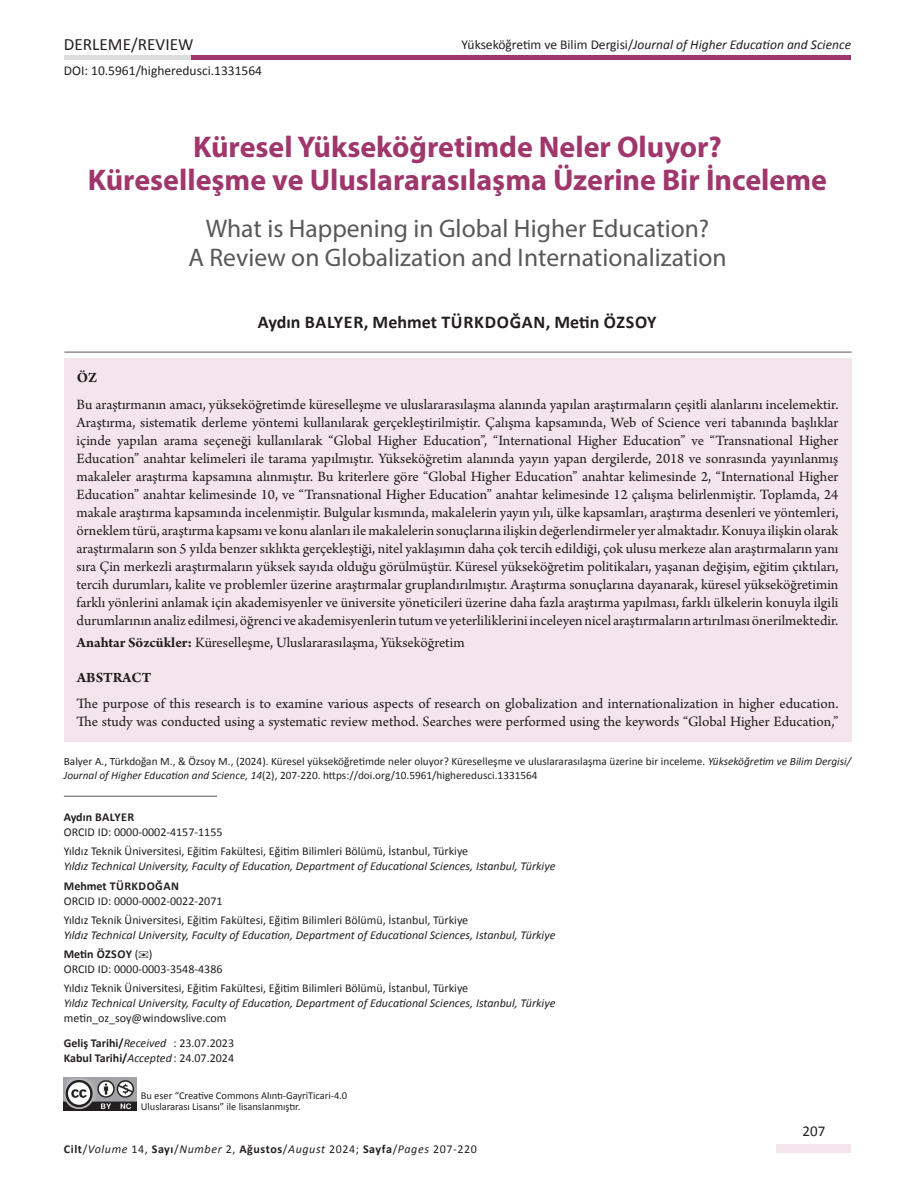
<style>
.page{position:relative;width:915px;height:1191px;background:#fff}
.page>*{position:absolute;margin:0;border:0;box-sizing:border-box;transform-origin:0 0}
.t1{font:700 30px/33px "Myriad Pro";color:#9f366c;text-align:center}
.t2{font:25.5px/29.2px "Myriad Pro";color:#57585a;text-align:center}
.t3{font:700 18px "Calibri";letter-spacing:.025em;color:#231f20}
.t4{font:17.25px "Calibri";color:#231f20}
.t5{font:15px/18px "Arno Pro";color:#231f20;text-align:justify}
.t6{font:700 15px "Arno Pro";letter-spacing:.005em;color:#231f20}
.t7{font:15px "Calibri";color:#231f20}
.t8{font:italic 13.5px "Calibri";color:#231f20}
.t9{font:13.5px "Calibri";color:#231f20}
.t10{font:12px/19.2px "Calibri";color:#231f20}
.t11{font:italic 12px/19.2px "Calibri";color:#231f20}
.t12{font:italic 12px "Calibri";letter-spacing:.05em;color:#231f20}
.t13{font:700 12px "Calibri";color:#231f20}
.t14{font:700 12px "Calibri";letter-spacing:.04em;color:#231f20}
.t15{font:11.25px/13.5px "Calibri";color:#231f20}
.t16{font:10.5px/11.2px "Calibri";letter-spacing:-.005em;color:#231f20}
.s1{font-style:normal}
.s2{font-weight:700}
.s3{font-style:italic}
.s4{font-weight:700;font-style:normal}
.s5{font-weight:400;font-style:italic}
.s6{font-weight:400}
</style>
<div class="page">
<div style="left:776px;top:1144px;width:74px;height:8px;background:#f3e5eb"></div>
<div style="left:64px;top:55px;width:132px;height:5px;background:#dcdddf"></div>
<div style="left:191px;top:55px;width:659px;height:5px;background:#9f366c"></div>
<div style="left:64px;top:358px;width:786px;height:384px;background:#f3e5eb"></div>
<hr style="left:64px;top:352px;width:787px;height:1px;background:#57585a">
<hr style="left:64px;top:796px;width:153px;height:1px;background:#57585a">
<img style="left:64px;top:1077px;width:73px;height:33px">
<p class="t4" style="left:64px;top:34px;width:131px">DERLEME/REVIEW</p>
<p class="t9" style="left:64px;top:62px;width:200px">DOI: 10.5961/higheredusci.1331564</p>
<p class="t8" style="left:461px;top:37px;width:391px"><span class="s1">Yükseköğretim ve Bilim Dergisi/</span>Journal of Higher Education and Science</p>
<h1 class="t1" style="left:88px;top:130px;width:740px">Küresel Yükseköğretimde Neler Oluyor?<br>Küreselleşme ve Uluslararasılaşma Üzerine Bir İnceleme</h1>
<h2 class="t2" style="left:188px;top:213px;width:539px">What is Happening in Global Higher Education?<br>A Review on Globalization and Internationalization</h2>
<p class="t3" style="left:258px;top:309px;width:400px">Aydın BALYER, Mehmet TÜRKDOĞAN, Metin ÖZSOY</p>
<p class="t6" style="left:77px;top:369px;width:22px">ÖZ</p>
<p class="t5" style="left:77px;top:396px;width:763px">Bu araştırmanın amacı, yükseköğretimde küreselleşme ve uluslararasılaşma alanında yapılan araştırmaların çeşitli alanlarını incelemektir.<br>Araştırma, sistematik derleme yöntemi kullanılarak gerçekleştirilmiştir. Çalışma kapsamında, Web of Science veri tabanında başlıklar içinde yapılan arama seçeneği kullanılarak “Global Higher Education”, “International Higher Education” ve “Transnational Higher Education” anahtar kelimeleri ile tarama yapılmıştır. Yükseköğretim alanında yayın yapan dergilerde, 2018 ve sonrasında yayınlanmış makaleler araştırma kapsamına alınmıştır. Bu kriterlere göre “Global Higher Education” anahtar kelimesinde 2, “International Higher Education” anahtar kelimesinde 10, ve “Transnational Higher Education” anahtar kelimesinde 12 çalışma belirlenmiştir. Toplamda, 24 makale araştırma kapsamında incelenmiştir. Bulgular kısmında, makalelerin yayın yılı, ülke kapsamları, araştırma desenleri ve yöntemleri, örneklem türü, araştırma kapsamı ve konu alanları ile makalelerin sonuçlarına ilişkin değerlendirmeler yer almaktadır. Konuya ilişkin olarak araştırmaların son 5 yılda benzer sıklıkta gerçekleştiği, nitel yaklaşımın daha çok tercih edildiği, çok ulusu merkeze alan araştırmaların yanı sıra Çin merkezli araştırmaların yüksek sayıda olduğu görülmüştür. Küresel yükseköğretim politikaları, yaşanan değişim, eğitim çıktıları, tercih durumları, kalite ve problemler üzerine araştırmalar gruplandırılmıştır. Araştırma sonuçlarına dayanarak, küresel yükseköğretimin farklı yönlerini anlamak için akademisyenler ve üniversite yöneticileri üzerine daha fazla araştırma yapılması, farklı ülkelerin konuyla ilgili durumlarının analiz edilmesi, öğrenci ve akademisyenlerin tutum ve yeterliliklerini inceleyen nicel araştırmaların artırılması önerilmektedir.</p>
<p class="t5" style="left:77px;top:634px;width:389px"><span class="s2">Anahtar Sözcükler:</span> Küreselleşme, Uluslararasılaşma, Yükseköğretim</p>
<p class="t6" style="left:77px;top:669px;width:76px">ABSTRACT</p>
<p class="t5" style="left:77px;top:696px;width:763px">The purpose of this research is to examine various aspects of research on globalization and internationalization in higher education.<br>The study was conducted using a systematic review method. Searches were performed using the keywords “Global Higher Education,”</p>
<p class="t15" style="left:64px;top:754px;width:788px">Balyer A., Türkdoğan M., &amp; Özsoy M., (2024). Küresel yükseköğretimde neler oluyor? Küreselleşme ve uluslararasılaşma üzerine bir inceleme. <span class="s3">Yükseköğretim ve Bilim Dergisi/<br>Journal of Higher Education and Science, 14</span>(2), 207-220. https://doi.org/10.5961/higheredusci.1331564</p>
<p class="t13" style="left:64px;top:808px;width:72px">Aydın BALYER</p>
<p class="t10" style="left:64px;top:822px;width:406px">ORCID ID: 0000-0002-4157-1155<br>Yıldız Teknik Üniversitesi, Eğitim Fakültesi, Eğitim Bilimleri Bölümü, İstanbul, Türkiye</p>
<p class="t11" style="left:64px;top:856px;width:493px">Yıldız Technical University, Faculty of Education, Department of Educational Sciences, Istanbul, Türkiye</p>
<p class="t14" style="left:64px;top:877px;width:117px">Mehmet TÜRKDOĞAN</p>
<p class="t10" style="left:64px;top:890px;width:406px">ORCID ID: 0000-0002-0022-2071<br>Yıldız Teknik Üniversitesi, Eğitim Fakültesi, Eğitim Bilimleri Bölümü, İstanbul, Türkiye</p>
<p class="t11" style="left:64px;top:924px;width:493px">Yıldız Technical University, Faculty of Education, Department of Educational Sciences, Istanbul, Türkiye<br><span class="s4">Metin ÖZSOY</span> <span class="s1">( )</span></p>
<p class="t10" style="left:64px;top:959px;width:406px">ORCID ID: 0000-0003-3548-4386<br>Yıldız Teknik Üniversitesi, Eğitim Fakültesi, Eğitim Bilimleri Bölümü, İstanbul, Türkiye</p>
<p class="t11" style="left:64px;top:993px;width:493px">Yıldız Technical University, Faculty of Education, Department of Educational Sciences, Istanbul, Türkiye</p>
<p class="t10" style="left:64px;top:1005px;width:172px;line-height:24.8px">metin_oz_soy@windowslive.com<br><span class="s2">Geliş Tarihi/</span><span class="s3">Received</span> : 23.07.2023</p>
<p class="t13" style="left:64px;top:1049px;width:172px">Kabul Tarihi/<span class="s5">Accepted</span><span class="s6">: 24.07.2024</span></p>
<p class="t16" style="left:141px;top:1089px;width:208px">Bu eser “Creative Commons Alıntı-GayriTicari-4.0<br>Uluslararası Lisansı” ile lisanslanmıştır.</p>
<p class="t12" style="left:64px;top:1141px;width:414px"><span class="s4">Cilt</span><span class="s1">/</span>Volume <span class="s1">14,</span> <span class="s4">Sayı</span><span class="s1">/</span>Number <span class="s1">2,</span> <span class="s4">Ağustos</span><span class="s1">/</span>August <span class="s1">2024;</span> <span class="s4">Sayfa</span><span class="s1">/</span>Pages <span class="s1">207-220</span></p>
<p class="t7" style="left:802px;top:1121px;width:24px">207</p>
</div>
